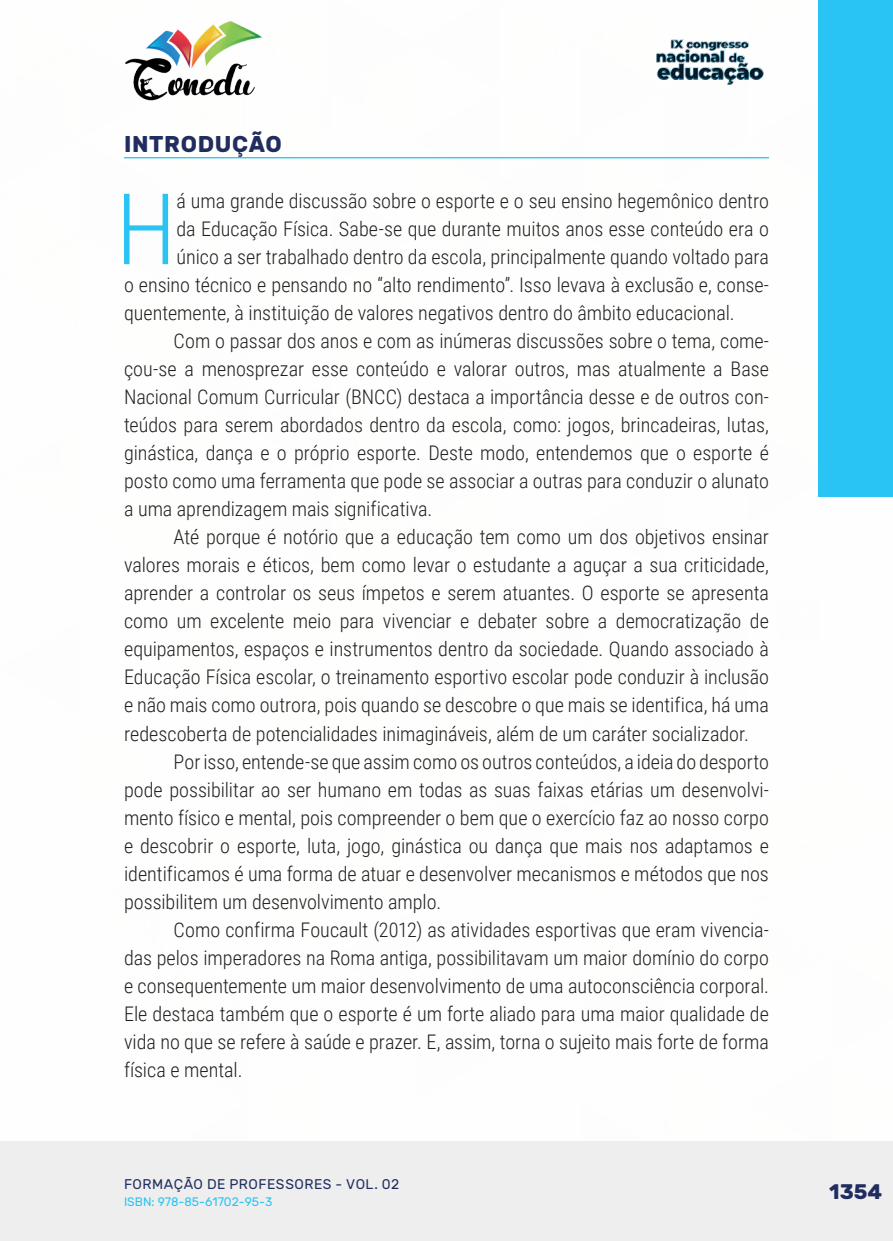
<style>
.page{position:relative;width:893px;height:1241px;background:#fff}
.page>*{position:absolute;margin:0;border:0;box-sizing:border-box;transform-origin:0 0}
._8_CAPITULAR{font:300 98.88px "Roboto Condensed";color:#29c4f3}
._7_INTRODUCAO{font:700 22.75px "Rubik";letter-spacing:.03em;color:#202d5e}
.t1{font:700 21px "Rubik";color:#202d5e}
._9_CORPO{font:300 20.12px/28px "Roboto Condensed";letter-spacing:-.005em;color:#231f20;text-align:justify}
._8_CAPITULAR-2{font:300 20.12px "Roboto Condensed";color:#231f20}
.t2{font:14px "Rubik";letter-spacing:.035em;color:#202d5e}
.t3{font:12.25px "Rubik";color:#29c4f3}
</style>
<div class="page">
<div style="left:0;top:1141px;width:893px;height:99px;background:#eeeeef"></div>
<div style="left:819px;top:0;width:74px;height:496px;background:#29c4f3"></div>
<img style="left:125px;top:20px;width:137px;height:81px">
<img style="left:656px;top:39px;width:108px;height:46px">
<hr style="left:124px;top:157px;width:645px;height:1px;background:#29c4f3">
<p class="_7_INTRODUCAO" style="left:124px;top:131px;width:159px">INTRODUÇÃO</p>
<p class="_8_CAPITULAR" style="left:116px;top:160px;width:62px">H</p>
<p class="_8_CAPITULAR-2" style="left:177px;top:187px;width:594px">á uma grande discussão sobre o esporte e o seu ensino hegemônico dentro</p>
<p class="_8_CAPITULAR-2" style="left:177px;top:215px;width:594px">da Educação Física. Sabe-se que durante muitos anos esse conteúdo era o</p>
<p class="_8_CAPITULAR-2" style="left:177px;top:243px;width:594px">único a ser trabalhado dentro da escola, principalmente quando voltado para</p>
<p class="_8_CAPITULAR-2" style="left:124px;top:271px;width:646px">o ensino técnico e pensando no “alto rendimento”. Isso levava à exclusão e, conse-</p>
<p class="_8_CAPITULAR-2" style="left:124px;top:299px;width:612px">quentemente, à instituição de valores negativos dentro do âmbito educacional.</p>
<p class="_9_CORPO" style="left:124px;top:326px;width:646px;text-indent:50px">Com o passar dos anos e com as inúmeras discussões sobre o tema, come&shy;çou-se a menosprezar esse conteúdo e valorar outros, mas atualmente a Base Nacional Comum Curricular (BNCC) destaca a importância desse e de outros con&shy;teúdos para serem abordados dentro da escola, como: jogos, brincadeiras, lutas, ginástica, dança e o próprio esporte. Deste modo, entendemos que o esporte é posto como uma ferramenta que pode se associar a outras para conduzir o alunato a uma aprendizagem mais significativa.</p>
<p class="_9_CORPO" style="left:124px;top:522px;width:646px;text-indent:50px">Até porque é notório que a educação tem como um dos objetivos ensinar valores morais e éticos, bem como levar o estudante a aguçar a sua criticidade, aprender a controlar os seus ímpetos e serem atuantes. O esporte se apresenta como um excelente meio para vivenciar e debater sobre a democratização de equipamentos, espaços e instrumentos dentro da sociedade. Quando associado à Educação Física escolar, o treinamento esportivo escolar pode conduzir à inclusão e não mais como outrora, pois quando se descobre o que mais se identifica, há uma redescoberta de potencialidades inimagináveis, além de um caráter socializador.</p>
<p class="_9_CORPO" style="left:124px;top:746px;width:646px;text-indent:50px">Por isso, entende-se que assim como os outros conteúdos, a ideia do desporto pode possibilitar ao ser humano em todas as suas faixas etárias um desenvolvi&shy;mento físico e mental, pois compreender o bem que o exercício faz ao nosso corpo e descobrir o esporte, luta, jogo, ginástica ou dança que mais nos adaptamos e identificamos é uma forma de atuar e desenvolver mecanismos e métodos que nos possibilitem um desenvolvimento amplo.</p>
<p class="_9_CORPO" style="left:124px;top:914px;width:646px;text-indent:50px">Como confirma Foucault (2012) as atividades esportivas que eram vivencia&shy;das pelos imperadores na Roma antiga, possibilitavam um maior domínio do corpo e consequentemente um maior desenvolvimento de uma autoconsciência corporal.<br>Ele destaca também que o esporte é um forte aliado para uma maior qualidade de vida no que se refere à saúde e prazer. E, assim, torna o sujeito mais forte de forma física e mental.</p>
<p class="t2" style="left:124px;top:1175px;width:277px">FORMAÇÃO DE PROFESSORES - VOL. 02</p>
<p class="t3" style="left:124px;top:1194px;width:150px">ISBN: 978-85-61702-95-3</p>
<p class="t1" style="left:829px;top:1179px;width:55px">1354</p>
</div>
